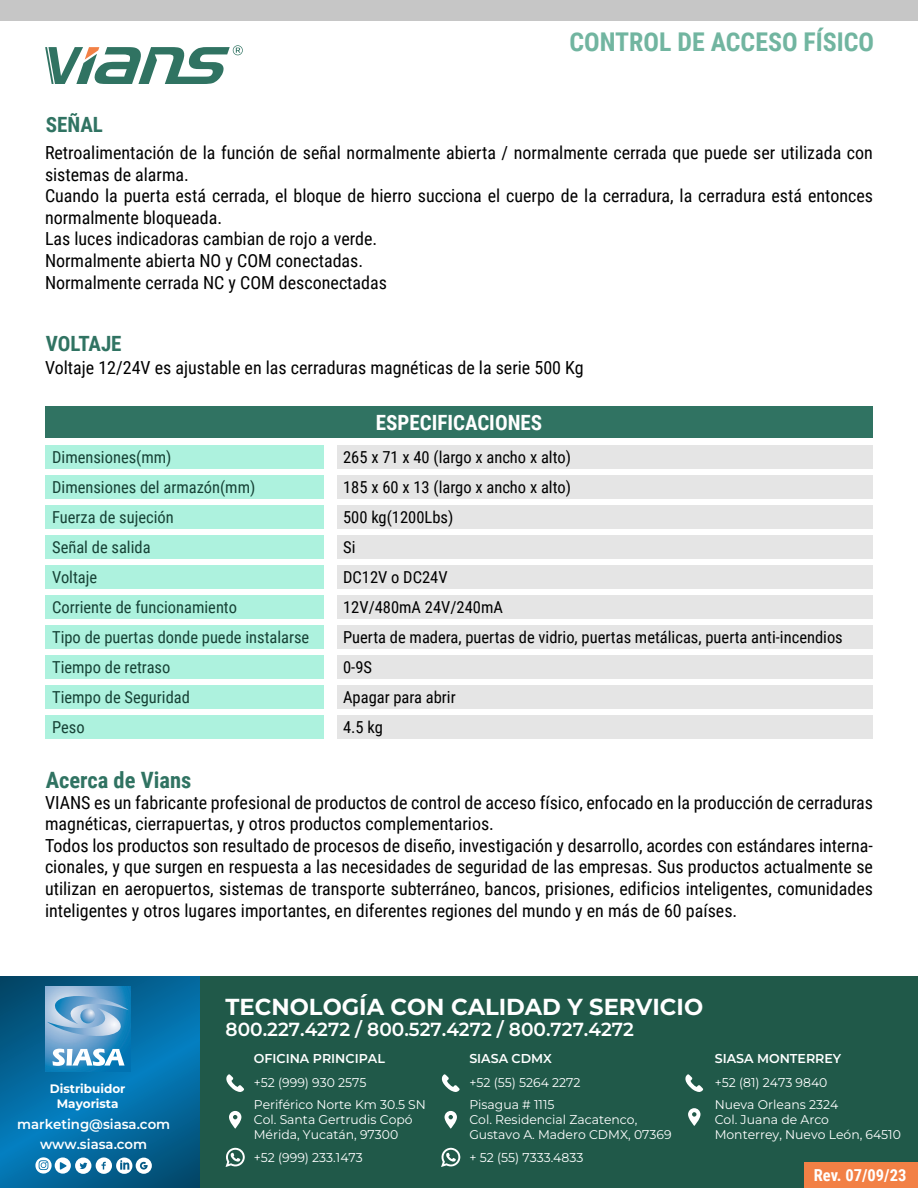
<style>
.page{position:relative;width:918px;height:1188px;background:#fff}
.page>*{position:absolute;margin:0;border:0;box-sizing:border-box;transform-origin:0 0}
.t1{font:700 25.8px "Roboto Condensed";color:#71b5a0}
.t2{font:700 23.1px "Montserrat";color:#fff}
.t3{font:700 22.5px "Roboto Condensed";color:#307362}
.t4{font:700 21px "Roboto Condensed";color:#fff}
.t5{font:700 21px "Roboto Condensed";color:#307362}
.t6{font:600 18.9px "Montserrat";color:#fff}
.t7{font:18px/21.6px "Roboto Condensed";color:#000}
.t8{font:16.5px/30px "Roboto Condensed";color:#000}
.t9{font:16.5px/30px "Roboto Condensed";color:#174236}
.t10{font:700 16.5px "Roboto Condensed";color:#fff}
.t11{font:600 13.65px "Montserrat";color:#fff}
.t12{font:600 12.9px "Montserrat";color:#fff}
.t13{font:12.6px/23px "Montserrat";color:#fff}
.t14{font:700 12.3px/14.4px "Montserrat";color:#fff;text-align:center}
</style>
<div class="page">
<div style="left:0;top:976px;width:918px;height:212px;background:#205949"></div>
<svg style="left:0;top:977px;width:200px;height:211px;background:#04699f"></svg>
<svg style="left:45px;top:45px;width:198px;height:39px"></svg>
<div style="left:45px;top:446px;width:279px;height:24px;background:#adf2de"></div>
<div style="left:804px;top:1162px;width:114px;height:26px;background:#f28045"></div>
<div style="left:0;top:0;width:918px;height:21px;background:#c6c6c6"></div>
<div style="left:45px;top:476px;width:279px;height:24px;background:#adf2de"></div>
<div style="left:45px;top:506px;width:279px;height:24px;background:#adf2de"></div>
<div style="left:45px;top:536px;width:279px;height:24px;background:#adf2de"></div>
<div style="left:45px;top:566px;width:279px;height:24px;background:#adf2de"></div>
<div style="left:45px;top:596px;width:279px;height:24px;background:#adf2de"></div>
<div style="left:45px;top:626px;width:279px;height:24px;background:#adf2de"></div>
<div style="left:45px;top:656px;width:279px;height:24px;background:#adf2de"></div>
<div style="left:45px;top:686px;width:279px;height:24px;background:#adf2de"></div>
<div style="left:45px;top:716px;width:279px;height:24px;background:#adf2de"></div>
<div style="left:338px;top:446px;width:535px;height:24px;background:#e5e5e5"></div>
<div style="left:45px;top:406px;width:828px;height:32px;background:#307362"></div>
<div style="left:338px;top:476px;width:535px;height:24px;background:#e5e5e5"></div>
<div style="left:338px;top:506px;width:535px;height:24px;background:#e5e5e5"></div>
<div style="left:338px;top:536px;width:535px;height:24px;background:#e5e5e5"></div>
<div style="left:338px;top:566px;width:535px;height:24px;background:#e5e5e5"></div>
<div style="left:338px;top:596px;width:535px;height:24px;background:#e5e5e5"></div>
<div style="left:338px;top:626px;width:535px;height:24px;background:#e5e5e5"></div>
<div style="left:338px;top:656px;width:535px;height:24px;background:#e5e5e5"></div>
<div style="left:338px;top:686px;width:535px;height:24px;background:#e5e5e5"></div>
<div style="left:338px;top:716px;width:535px;height:24px;background:#e5e5e5"></div>
<svg style="left:35px;top:1157px;width:117px;height:17px;background:#86b4cc"></svg>
<img style="left:45px;top:987px;width:85px;height:85px">
<svg style="left:53px;top:1049px;width:72px;height:17px"></svg>
<img style="left:47px;top:996px;width:82px;height:42px">
<svg style="left:229px;top:1111px;width:12px;height:18px"></svg>
<svg style="left:226px;top:1074px;width:18px;height:18px"></svg>
<svg style="left:225px;top:1148px;width:20px;height:19px"></svg>
<svg style="left:445px;top:1111px;width:12px;height:18px"></svg>
<svg style="left:442px;top:1074px;width:18px;height:18px"></svg>
<svg style="left:441px;top:1148px;width:19px;height:19px"></svg>
<svg style="left:688px;top:1108px;width:12px;height:18px"></svg>
<svg style="left:685px;top:1074px;width:18px;height:18px"></svg>
<p class="t5" style="left:46px;top:110px;width:59px">SEÑAL</p>
<h1 class="t1" style="left:569px;top:23px;width:306px">CONTROL DE ACCESO FÍSICO</h1>
<p class="t7" style="left:45px;top:141px;width:830px">Retroalimentación de la función de señal normalmente abierta / normalmente cerrada que puede ser utilizada con sistemas de alarma.<br>Cuando la puerta está cerrada, el bloque de hierro succiona el cuerpo de la cerradura, la cerradura está entonces normalmente bloqueada.<br>Las luces indicadoras cambian de rojo a verde.<br>Normalmente abierta NO y COM conectadas.<br>Normalmente cerrada NC y COM desconectadas</p>
<p class="t5" style="left:46px;top:329px;width:77px">VOLTAJE</p>
<p class="t7" style="left:45px;top:356px;width:540px">Voltaje 12/24V es ajustable en las cerraduras magnéticas de la serie 500 Kg</p>
<p class="t4" style="left:376px;top:408px;width:168px">ESPECIFICACIONES</p>
<p class="t9" style="left:52px;top:441px;width:259px">Dimensiones(mm)<br>Dimensiones del armazón(mm)<br>Fuerza de sujeción<br>Señal de salida<br>Voltaje<br>Corriente de funcionamiento<br>Tipo de puertas donde puede instalarse<br>Tiempo de retraso<br>Tiempo de Seguridad<br>Peso</p>
<p class="t8" style="left:343px;top:441px;width:501px">265 x 71 x 40 (largo x ancho x alto)<br>185 x 60 x 13 (largo x ancho x alto)<br>500 kg(1200Lbs)<br>Si<br>DC12V o DC24V<br>12V/480mA 24V/240mA<br>Puerta de madera, puertas de vidrio, puertas metálicas, puerta anti-incendios<br>0-9S<br>Apagar para abrir<br>4.5 kg</p>
<p class="t3" style="left:46px;top:764px;width:147px">Acerca de Vians</p>
<p class="t7" style="left:45px;top:791px;width:830px">VIANS es un fabricante profesional de productos de control de acceso físico, enfocado en la producción de cerraduras magnéticas, cierrapuertas, y otros productos complementarios.<br>Todos los productos son resultado de procesos de diseño, investigación y desarrollo, acordes con estándares interna&shy;cionales, y que surgen en respuesta a las necesidades de seguridad de las empresas. Sus productos actualmente se utilizan en aeropuertos, sistemas de transporte subterráneo, bancos, prisiones, edificios inteligentes, comunidades inteligentes y otros lugares importantes, en diferentes regiones del mundo y en más de 60 países.</p>
<p class="t14" style="left:50px;top:1081px;width:77px">Distribuidor<br>Mayorista</p>
<p class="t11" style="left:17px;top:1115px;width:155px">marketing@siasa.com</p>
<p class="t11" style="left:40px;top:1135px;width:109px">www.siasa.com</p>
<p class="t2" style="left:226px;top:991px;width:479px">TECNOLOGÍA CON CALIDAD Y SERVICIO</p>
<p class="t12" style="left:254px;top:1050px;width:133px">OFICINA PRINCIPAL</p>
<p class="t13" style="left:254px;top:1070px;width:174px">+52 (999) 930 2575<br>Periférico Norte Km 30.5 SN</p>
<p class="t13" style="left:254px;top:1112px;width:160px;line-height:14.9px">Col. Santa Gertrudis Copó<br>Mérida, Yucatán, 97300</p>
<p class="t13" style="left:254px;top:1146px;width:110px">+52 (999) 233.1473</p>
<p class="t6" style="left:226px;top:1017px;width:410px">800.227.4272 / 800.527.4272 / 800.727.4272</p>
<p class="t12" style="left:469px;top:1050px;width:84px">SIASA CDMX</p>
<p class="t13" style="left:469px;top:1070px;width:113px">+52 (55) 5264 2272<br>Pisagua # 1115</p>
<p class="t13" style="left:469px;top:1112px;width:204px;line-height:14.9px">Col. Residencial Zacatenco,<br>Gustavo A. Madero CDMX, 07369</p>
<p class="t13" style="left:469px;top:1146px;width:115px">+ 52 (55) 7333.4833</p>
<p class="t12" style="left:715px;top:1050px;width:128px">SIASA MONTERREY</p>
<p class="t13" style="left:715px;top:1070px;width:125px">+52 (81) 2473 9840<br>Nueva Orleans 2324</p>
<p class="t13" style="left:715px;top:1112px;width:188px;line-height:14.9px">Col. Juana de Arco<br>Monterrey, Nuevo León, 64510</p>
<p class="t10" style="left:814px;top:1164px;width:94px">Rev. 07/09/23</p>
</div>
